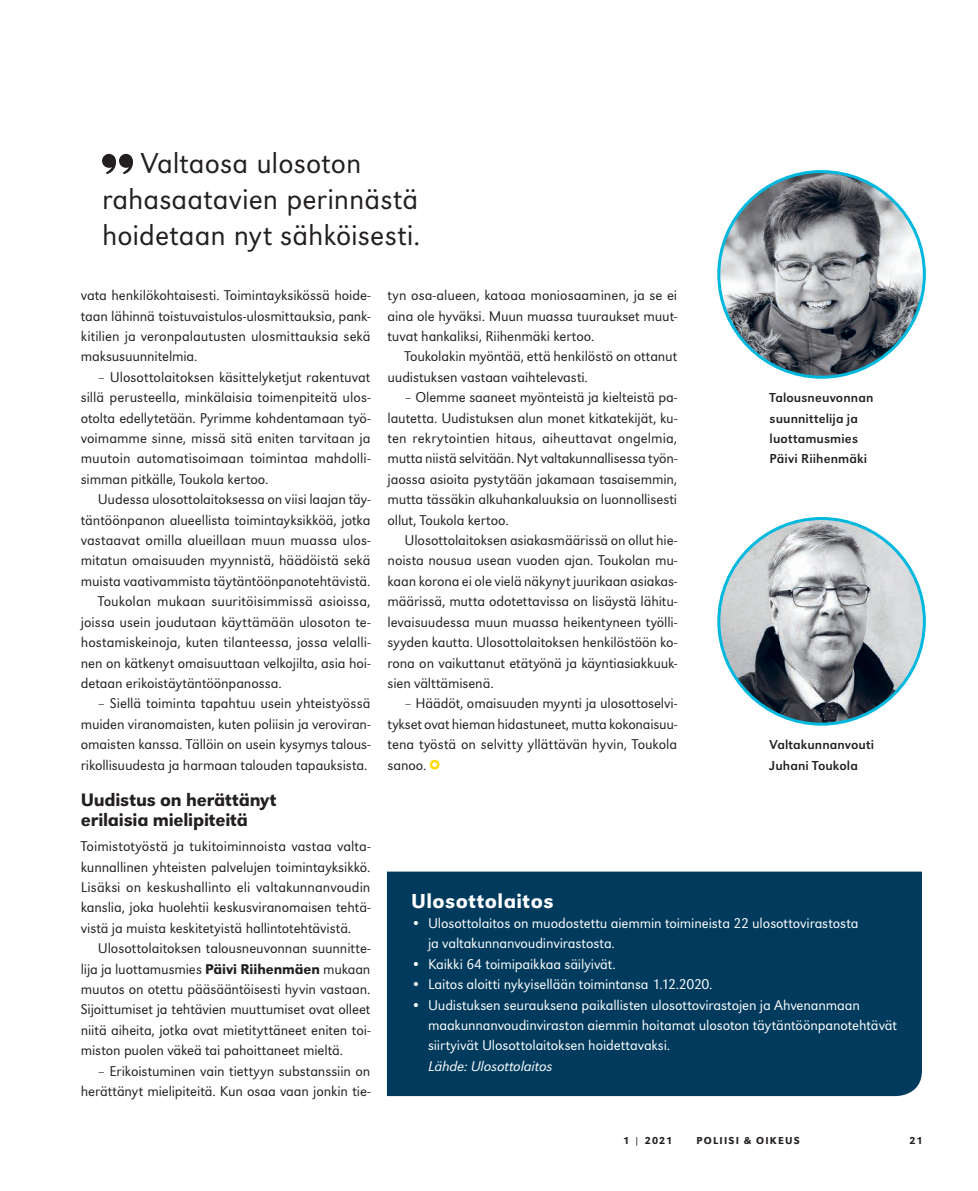
<style>
.page{position:relative;width:978px;height:1191px;background:#fff}
.page>*{position:absolute;margin:0;border:0;box-sizing:border-box;transform-origin:0 0}
.Nosto_URWgrotesk_20p{font:300 30px/36px "URW Grotesk";color:#231f20}
.Laatikko_otsikko{font:500 21px "URW Grotesk";letter-spacing:.02em;color:#fff}
.Väliotsikko_URWgrote{font:500 18.75px/20.4px "URW Grotesk";letter-spacing:-.01em;color:#231f20}
.Leipis_URWgrotesk_si{font:300 14.7px/20.4px "URW Grotesk";letter-spacing:-.01em;color:#231f20;text-align:justify}
.t1{font:300 14.7px/20.4px "URW Grotesk";letter-spacing:-.01em;color:#fff}
.Leipis_URWgrotesk{font:300 14.7px/20.4px "URW Grotesk";letter-spacing:-.005em;color:#231f20;text-align:justify}
.Leipis_URWgrotesk_si-2{font:italic 300 14.7px "URW Grotesk";letter-spacing:-.01em;color:#fff}
.Kuvateksti{font:13.5px/20.4px "URW Grotesk";letter-spacing:.005em;color:#231f20}
.t2{font:500 10.5px "URW Grotesk";letter-spacing:.115em;color:#231f20}
.s1{font-weight:500}
</style>
<div class="page">
<svg style="left:430px;top:759px;width:9px;height:10px"></svg>
<div style="left:387px;top:871px;width:535px;height:225px;background:#003b5d"></div>
<svg style="left:102px;top:154px;width:31px;height:20px"></svg>
<img style="left:719px;top:518px;width:205px;height:206px;border-radius:103px">
<img style="left:719px;top:172px;width:205px;height:205px;border-radius:103px">
<p class="Nosto_URWgrotesk_20p" style="left:102px;top:145px;width:320px;text-indent:39px">Valtaosa ulosoton rahasaatavien perinnästä hoidetaan nyt sähköisesti.</p>
<p class="Leipis_URWgrotesk_si" style="left:81px;top:285px;width:291px">vata henkilökohtaisesti. Toimintayksikössä hoide&shy;taan lähinnä toistuvaistulos-ulosmittauksia, pank&shy;kitilien ja veronpalautusten ulosmittauksia sekä maksusuunnitelmia.</p>
<p class="Leipis_URWgrotesk_si" style="left:81px;top:367px;width:291px;text-indent:17px">– Ulosottolaitoksen käsittelyketjut rakentuvat sillä perusteella, minkälaisia toimenpiteitä ulos&shy;otolta edellytetään. Pyrimme kohdentamaan työ&shy;voimamme sinne, missä sitä eniten tarvitaan ja muutoin automatisoimaan toimintaa mahdolli&shy;simman pitkälle, Toukola kertoo.</p>
<p class="Leipis_URWgrotesk_si" style="left:81px;top:489px;width:291px;text-indent:17px">Uudessa ulosottolaitoksessa on viisi laajan täy&shy;täntöönpanon alueellista toimintayksikköä, jotka vastaavat omilla alueillaan muun muassa ulos&shy;mitatun omaisuuden myynnistä, häädöistä sekä muista vaativammista täytäntöönpanotehtävistä.</p>
<p class="Leipis_URWgrotesk_si" style="left:81px;top:591px;width:291px;text-indent:17px">Toukolan mukaan suuritöisimmissä asioissa, joissa usein joudutaan käyttämään ulosoton te&shy;hostamiskeinoja, kuten tilanteessa, jossa velalli&shy;nen on kätkenyt omaisuuttaan velkojilta, asia hoi&shy;detaan erikoistäytäntöönpanossa.</p>
<p class="Leipis_URWgrotesk_si" style="left:81px;top:693px;width:291px;text-indent:17px">– Siellä toiminta tapahtuu usein yhteistyössä muiden viranomaisten, kuten poliisin ja veroviran&shy;omaisten kanssa. Tällöin on usein kysymys talous&shy;rikollisuudesta ja harmaan talouden tapauksista.</p>
<p class="Väliotsikko_URWgrote" style="left:81px;top:789px;width:197px">Uudistus on herättänyt erilaisia mielipiteitä</p>
<p class="Leipis_URWgrotesk" style="left:81px;top:836px;width:291px">Toimistotyöstä ja tukitoiminnoista vastaa valta&shy;kunnallinen yhteisten palvelujen toimintayksikkö.<br>Lisäksi on keskushallinto eli valtakunnanvoudin kanslia, joka huolehtii keskusviranomaisen tehtä&shy;vistä ja muista keskitetyistä hallintotehtävistä.</p>
<p class="Leipis_URWgrotesk_si" style="left:81px;top:938px;width:291px;text-indent:17px">Ulosottolaitoksen talousneuvonnan suunnitte&shy;lija ja luottamusmies <span class="s1">Päivi Riihenmäen</span> mukaan muutos on otettu pääsääntöisesti hyvin vastaan.<br>Sijoittumiset ja tehtävien muuttumiset ovat olleet niitä aiheita, jotka ovat mietityttäneet eniten toi&shy;miston puolen väkeä tai pahoittaneet mieltä.</p>
<p class="Leipis_URWgrotesk_si" style="left:81px;top:1060px;width:291px;text-align:right">– Erikoistuminen vain tiettyyn substanssiin on herättänyt mielipiteitä. Kun osaa vaan jonkin tie-</p>
<p class="Leipis_URWgrotesk_si" style="left:388px;top:285px;width:291px">tyn osa-alueen, katoaa moniosaaminen, ja se ei aina ole hyväksi. Muun muassa tuuraukset muut&shy;tuvat hankaliksi, Riihenmäki kertoo.</p>
<p class="Leipis_URWgrotesk_si" style="left:388px;top:346px;width:291px;text-indent:17px">Toukolakin myöntää, että henkilöstö on ottanut uudistuksen vastaan vaihtelevasti.</p>
<p class="Leipis_URWgrotesk_si" style="left:388px;top:387px;width:291px;text-indent:17px">– Olemme saaneet myönteistä ja kielteistä pa&shy;lautetta. Uudistuksen alun monet kitkatekijät, ku&shy;ten rekrytointien hitaus, aiheuttavat ongelmia, mutta niistä selvitään. Nyt valtakunnallisessa työn&shy;jaossa asioita pystytään jakamaan tasaisemmin, mutta tässäkin alkuhankaluuksia on luonnollisesti ollut, Toukola kertoo.</p>
<p class="Leipis_URWgrotesk_si" style="left:388px;top:530px;width:291px;text-indent:17px">Ulosottolaitoksen asiakasmäärissä on ollut hie&shy;noista nousua usean vuoden ajan. Toukolan mu&shy;kaan korona ei ole vielä näkynyt juurikaan asiakas&shy;määrissä, mutta odotettavissa on lisäystä lähitu&shy;levaisuudessa muun muassa heikentyneen työlli&shy;syyden kautta. Ulosottolaitoksen henkilöstöön ko&shy;rona on vaikuttanut etätyönä ja käyntiasiakkuuk&shy;sien välttämisenä.</p>
<p class="Leipis_URWgrotesk_si" style="left:388px;top:693px;width:291px;text-indent:17px">– Häädöt, omaisuuden myynti ja ulosottoselvi&shy;tykset ovat hieman hidastuneet, mutta kokonaisuu&shy;tena työstä on selvitty yllättävän hyvin, Toukola sanoo.</p>
<p class="Kuvateksti" style="left:770px;top:387px;width:105px">Talousneuvonnan suunnittelija ja luottamusmies<br>Päivi Riihenmäki</p>
<p class="Kuvateksti" style="left:770px;top:734px;width:106px">Valtakunnanvouti</p>
<p class="Kuvateksti" style="left:770px;top:755px;width:90px">Juhani Toukola</p>
<p class="Laatikko_otsikko" style="left:411px;top:888px;width:144px">Ulosottolaitos</p>
<p class="t1" style="left:428px;top:913px;width:432px;text-indent:-17px">• Ulosottolaitos on muodostettu aiemmin toimineista 22 ulosottovirastosta ja valtakunnanvoudinvirastosta.</p>
<p class="t1" style="left:411px;top:953px;width:206px">• Kaikki 64 toimipaikkaa säilyivät.</p>
<p class="t1" style="left:411px;top:974px;width:303px">• Laitos aloitti nykyisellään toimintansa 1.12.2020.</p>
<p class="t1" style="left:428px;top:994px;width:471px;text-indent:-17px">• Uudistuksen seurauksena paikallisten ulosottovirastojen ja Ahvenanmaan maakunnanvoudinviraston aiemmin hoitamat ulosoton täytäntöönpanotehtävät siirtyivät Ulosottolaitoksen hoidettavaksi.</p>
<p class="Leipis_URWgrotesk_si-2" style="left:428px;top:1057px;width:126px">Lähde: Ulosottolaitos</p>
<p class="t2" style="left:623px;top:1134px;width:51px">1 | 2021</p>
<p class="t2" style="left:696px;top:1134px;width:105px">POLIISI &amp; OIKEUS</p>
<p class="t2" style="left:910px;top:1134px;width:15px">21</p>
</div>
